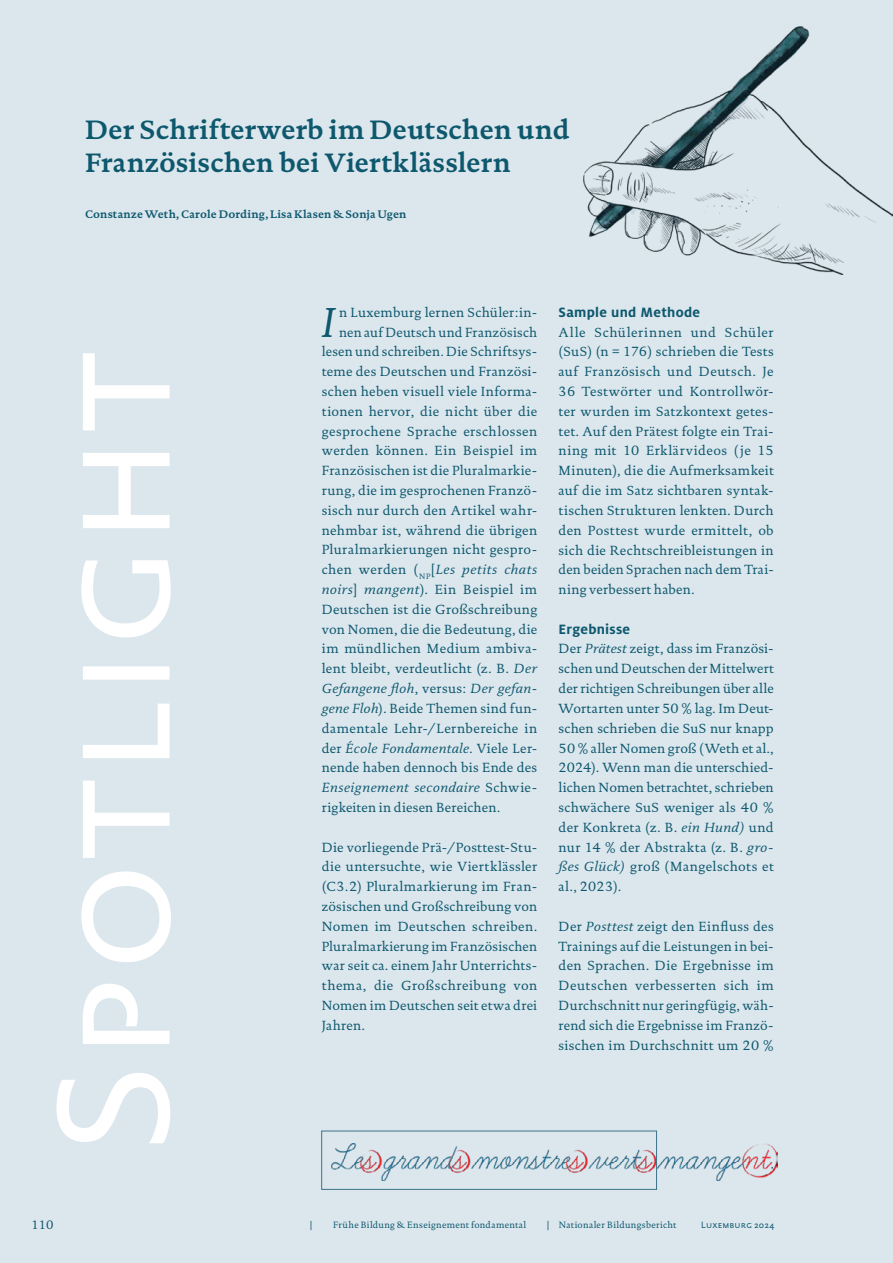
<style>
.page{position:relative;width:893px;height:1263px;background:#dce7ed}
.page>*{position:absolute;margin:0;border:0;box-sizing:border-box;transform-origin:0 0}
.S_4_____TXT_Intro_9pt{font:italic 42.45px "DTL Documenta TOT";color:#0e586e}
.H1_SPOT_Titel_18pt{font:700 27px/33px "DTL Documenta TOT";letter-spacing:.005em;color:#0e586e}
.SPOTTEXT_HEADER{font:700 15px "Milo OT";letter-spacing:.02em;color:#0e586e}
.S_5_____TXT_9_pt_SPOT{font:13.5px/19.8px "DTL Documenta TOT";letter-spacing:.025em;color:#0e586e;text-align:justify}
.S_4_____TXT_Intro_9pt-2{font:13.5px "DTL Documenta TOT";letter-spacing:.025em;color:#0e586e}
.S_4_____TXT_Intro_9pt-3{font:italic 13.5px "DTL Documenta TOT";letter-spacing:.03em;color:#0e586e}
.t1{font:12.3px "DTL Documenta TOT";color:#0e586e}
.S3_Autoren_7_4pt{font:700 11.1px "DTL Documenta TOT";letter-spacing:.015em;color:#0e586e}
.t2{font:9.3px "DTL Documenta TOT";letter-spacing:.03em;color:#0e586e}
.t3{font:9.3px "DTL Documenta Sans TOT Caps";letter-spacing:.015em;color:#0e586e}
.s1{font-style:normal}
.s2{font-style:italic}
</style>
<div class="page">
<svg style="left:56px;top:353px;width:115px;height:790px"></svg>
<img style="left:583px;top:26px;width:310px;height:249px">
<img style="left:332px;top:1143px;width:445px;height:37px">
<div style="left:321px;top:1130px;width:336px;height:60px;border:1px solid #3c7389"></div>
<p class="H1_SPOT_Titel_18pt" style="left:85px;top:112px;width:486px">Der Schrifterwerb im Deutschen und<br>Französischen bei Viertklässlern</p>
<p class="S3_Autoren_7_4pt" style="left:85px;top:207px;width:323px">Constanze Weth, Carole Dording, Lisa Klasen &amp; Sonja Ugen</p>
<p class="S_4_____TXT_Intro_9pt" style="left:321px;top:297px;width:15px">I</p>
<p class="S_4_____TXT_Intro_9pt-2" style="left:339px;top:304px;width:200px">n Luxemburg lernen Schüler:in-</p>
<p class="S_4_____TXT_Intro_9pt-2" style="left:339px;top:324px;width:200px">nen auf Deutsch und Französisch</p>
<p class="S_4_____TXT_Intro_9pt-2" style="left:322px;top:344px;width:217px">lesen und schreiben. Die Schriftsys-</p>
<p class="S_4_____TXT_Intro_9pt-2" style="left:322px;top:364px;width:217px">teme des Deutschen und Französi-</p>
<p class="S_4_____TXT_Intro_9pt-2" style="left:322px;top:383px;width:217px">schen heben visuell viele Informa-</p>
<p class="S_4_____TXT_Intro_9pt-2" style="left:322px;top:403px;width:217px">tionen hervor, die nicht über die</p>
<p class="S_4_____TXT_Intro_9pt-2" style="left:322px;top:423px;width:217px">gesprochene Sprache erschlossen</p>
<p class="S_4_____TXT_Intro_9pt-2" style="left:322px;top:443px;width:217px">werden können. Ein Beispiel im</p>
<p class="S_4_____TXT_Intro_9pt-2" style="left:322px;top:463px;width:217px">Französischen ist die Pluralmarkie-</p>
<p class="S_4_____TXT_Intro_9pt-2" style="left:322px;top:482px;width:217px">rung, die im gesprochenen Franzö-</p>
<p class="S_4_____TXT_Intro_9pt-2" style="left:322px;top:502px;width:217px">sisch nur durch den Artikel wahr-</p>
<p class="S_4_____TXT_Intro_9pt-2" style="left:322px;top:522px;width:217px">nehmbar ist, während die übrigen</p>
<p class="S_4_____TXT_Intro_9pt-2" style="left:322px;top:542px;width:217px">Pluralmarkierungen nicht gespro-</p>
<p class="S_4_____TXT_Intro_9pt-3" style="left:322px;top:561px;width:217px"><span class="s1">chen werden (</span><sub>NP</sub><span class="s1">[</span>Les petits chats</p>
<p class="S_4_____TXT_Intro_9pt-2" style="left:322px;top:581px;width:217px"><span class="s2">noirs</span>] <span class="s2">mangent</span>). Ein Beispiel im</p>
<p class="S_4_____TXT_Intro_9pt-2" style="left:322px;top:601px;width:217px">Deutschen ist die Großschreibung</p>
<p class="S_4_____TXT_Intro_9pt-2" style="left:322px;top:621px;width:217px">von Nomen, die die Bedeutung, die</p>
<p class="S_4_____TXT_Intro_9pt-2" style="left:322px;top:641px;width:217px">im mündlichen Medium ambiva-</p>
<p class="S_4_____TXT_Intro_9pt-2" style="left:322px;top:661px;width:217px">lent bleibt, verdeutlicht (z. B. <span class="s2">Der</span></p>
<p class="S_4_____TXT_Intro_9pt-3" style="left:322px;top:680px;width:217px">Gefangene floh<span class="s1">, versus:</span> Der gefan-</p>
<p class="S_4_____TXT_Intro_9pt-2" style="left:322px;top:700px;width:217px"><span class="s2">gene Floh</span>). Beide Themen sind fun-</p>
<p class="S_4_____TXT_Intro_9pt-2" style="left:322px;top:720px;width:217px">damentale Lehr-/Lernbereiche in</p>
<p class="S_4_____TXT_Intro_9pt-3" style="left:322px;top:740px;width:217px"><span class="s1">der</span> École Fondamentale<span class="s1">. Viele Ler-</span></p>
<p class="S_4_____TXT_Intro_9pt-2" style="left:322px;top:760px;width:217px">nende haben dennoch bis Ende des</p>
<p class="S_4_____TXT_Intro_9pt-3" style="left:322px;top:779px;width:217px">Enseignement secondaire <span class="s1">Schwie-</span></p>
<p class="S_4_____TXT_Intro_9pt-2" style="left:322px;top:799px;width:180px">rigkeiten in diesen Bereichen.</p>
<p class="S_5_____TXT_9_pt_SPOT" style="left:322px;top:837px;width:217px">Die vorliegende Prä-/Posttest-Stu&shy;die untersuchte, wie Viertklässler (C3.2) Pluralmarkierung im Fran&shy;zösischen und Großschreibung von Nomen im Deutschen schreiben.<br>Pluralmarkierung im Französischen war seit ca. einem Jahr Unterrichts&shy;thema, die Großschreibung von Nomen im Deutschen seit etwa drei Jahren.</p>
<p class="SPOTTEXT_HEADER" style="left:559px;top:304px;width:143px">Sample und Methode</p>
<p class="S_5_____TXT_9_pt_SPOT" style="left:559px;top:322px;width:217px">Alle Schülerinnen und Schüler (SuS) (n = 176) schrieben die Tests auf Französisch und Deutsch. Je 36 Testwörter und Kontrollwör&shy;ter wurden im Satzkontext getes&shy;tet. Auf den Prätest folgte ein Trai&shy;ning mit 10 Erklärvideos (je 15<br>Minuten), die die Aufmerksamkeit auf die im Satz sichtbaren syntak&shy;tischen Strukturen lenkten. Durch den Posttest wurde ermittelt, ob sich die Rechtschreibleistungen in den beiden Sprachen nach dem Trai&shy;ning verbessert haben.</p>
<p class="SPOTTEXT_HEADER" style="left:559px;top:620px;width:73px">Ergebnisse</p>
<p class="S_5_____TXT_9_pt_SPOT" style="left:559px;top:639px;width:217px">Der <span class="s2">Prätest</span> zeigt, dass im Französi&shy;schen und Deutschen der Mittelwert der richtigen Schreibungen über alle Wortarten unter 50 % lag. Im Deut&shy;schen schrieben die SuS nur knapp 50 % aller Nomen groß (Weth et al., 2024). Wenn man die unterschied&shy;lichen Nomen betrachtet, schrieben schwächere SuS weniger als 40 % der Konkreta (z. B. <span class="s2">ein Hund)</span> und nur 14 % der Abstrakta (z. B. <span class="s2">gro&shy;ßes Glück)</span> groß (Mangelschots et al., 2023).</p>
<p class="S_5_____TXT_9_pt_SPOT" style="left:559px;top:916px;width:217px">Der <span class="s2">Posttest</span> zeigt den Einfluss des Trainings auf die Leistungen in bei&shy;den Sprachen. Die Ergebnisse im Deutschen verbesserten sich im Durchschnitt nur geringfügig, wäh&shy;rend sich die Ergebnisse im Franzö&shy;sischen im Durchschnitt um 20 %</p>
<p class="t1" style="left:32px;top:1217px;width:24px">110</p>
<p class="t2" style="left:310px;top:1219px;width:4px">|</p>
<p class="t2" style="left:333px;top:1219px;width:195px">Frühe Bildung &amp; Enseignement fondamental</p>
<p class="t2" style="left:547px;top:1219px;width:131px">| Nationaler Bildungsbericht</p>
<p class="t3" style="left:701px;top:1219px;width:74px">Luxemburg 2024</p>
</div>
